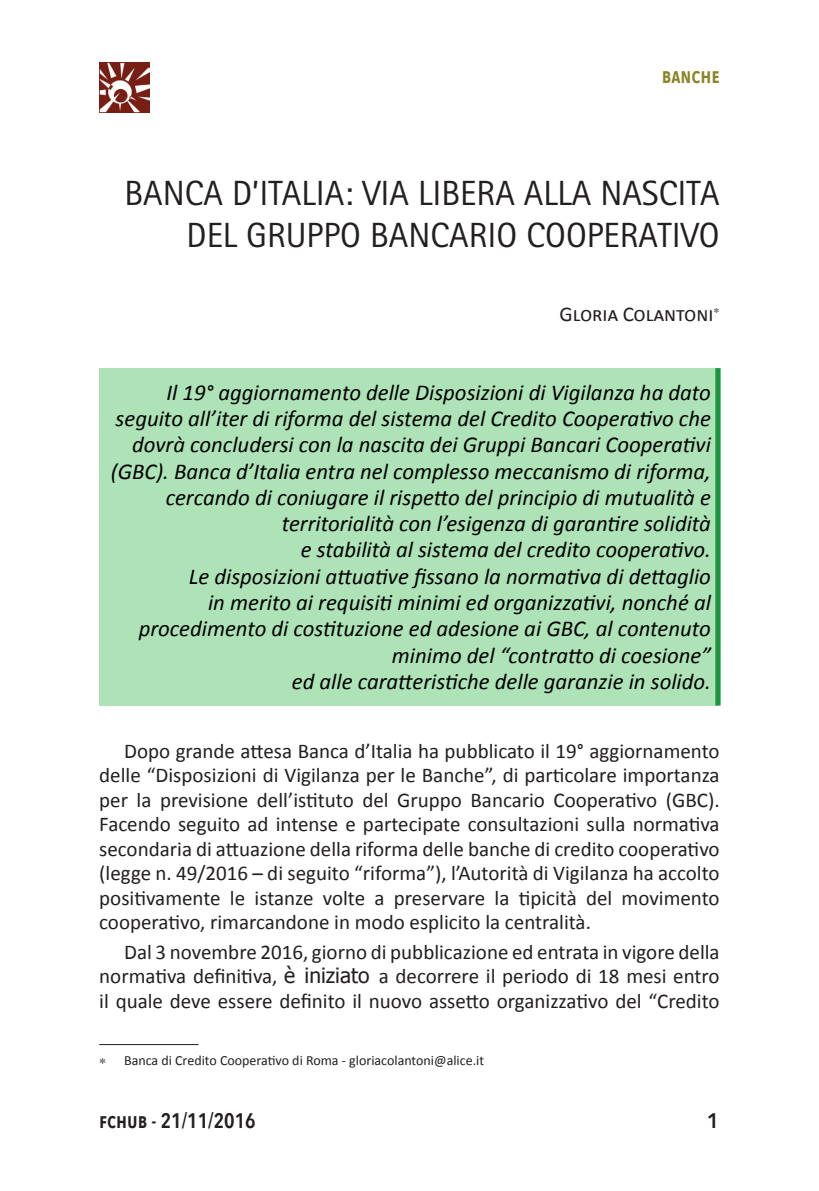
<style>
.page{position:relative;width:819px;height:1191px;background:#fff}
.page>*{position:absolute;margin:0;border:0;box-sizing:border-box;transform-origin:0 0}
.Titolo_capitolo{font:35px/42px "Rotis Sans Serif";color:#231f20;text-align:right}
.t1{font:italic 22.75px/26.2px "Calibri";color:#000;text-align:right}
.Autore{font:21px/24.5px "Calibri";color:#231f20;text-align:justify}
.t2{font:600 21px "Avenir Next Condensed";color:#231f20}
.t3{font:600 21px "Avenir Next Condensed";color:#8a8426}
.t4{font:600 21px "Avenir Next";color:#231f20}
.Nota_apertura{font:14px "Calibri";color:#231f20}
.s1{font-family:"Tahoma"}
</style>
<div class="page">
<img style="left:99px;top:62px;width:50px;height:50px">
<div style="left:99px;top:368px;width:619px;height:337px;background:#ade3b6"></div>
<div style="left:715px;top:368px;width:5px;height:337px;background:#1b953e"></div>
<hr style="left:99px;top:1044px;width:99px;height:1px;background:#231f20">
<p class="t3" style="left:661px;top:58px;width:59px">banche</p>
<p class="Titolo_capitolo" style="left:124px;top:172px;width:596px">BANCA D’ITALIA: VIA LIBERA ALLA NASCITA<br>DEL GRUPPO BANCARIO COOPERATIVO</p>
<p class="Autore" style="left:559px;top:302px;width:155px">Gloria Colantoni</p>
<p class="t1" style="left:111px;top:378px;width:601px">Il 19° aggiornamento delle Disposizioni di Vigilanza ha dato seguito all’iter di riforma del sistema del Credito Cooperativo che dovrà concludersi con la nascita dei Gruppi Bancari Cooperativi (GBC). Banca d’Italia entra nel complesso meccanismo di riforma, cercando di coniugare il rispetto del principio di mutualità e territorialità con l’esigenza di garantire solidità<br>e stabilità al sistema del credito cooperativo.</p>
<p class="t1" style="left:139px;top:562px;width:573px">Le disposizioni attuative fissano la normativa di dettaglio<br>in merito ai requisiti minimi ed organizzativi, nonché al procedimento di costituzione ed adesione ai GBC, al contenuto minimo del “contratto di coesione”<br>ed alle caratteristiche delle garanzie in solido.</p>
<p class="Autore" style="left:99px;top:738px;width:622px;text-indent:25px">Dopo grande attesa Banca d’Italia ha pubblicato il 19° aggiornamento delle “Disposizioni di Vigilanza per le Banche”, di particolare importanza per la previsione dell’istituto del Gruppo Bancario Cooperativo (GBC).<br>Facendo seguito ad intense e partecipate consultazioni sulla normativa secondaria di attuazione della riforma delle banche di credito cooperativo (legge n. 49/2016 – di seguito “riforma”), l’Autorità di Vigilanza ha accolto positivamente le istanze volte a preservare la tipicità del movimento cooperativo, rimarcandone in modo esplicito la centralità.</p>
<p class="Autore" style="left:99px;top:939px;width:622px;text-indent:25px">Dal 3 novembre 2016, giorno di pubblicazione ed entrata in vigore della normativa definitiva, <span class="s1">è iniziato</span> a decorrere il periodo di 18 mesi entro il quale deve essere definito il nuovo assetto organizzativo del “Credito</p>
<p class="Nota_apertura" style="left:124px;top:1051px;width:361px">Banca di Credito Cooperativo di Roma - gloriacolantoni@alice.it</p>
<p class="t2" style="left:99px;top:1102px;width:158px">fchub - 21/11/2016</p>
<p class="t4" style="left:706px;top:1102px;width:14px">1</p>
</div>
